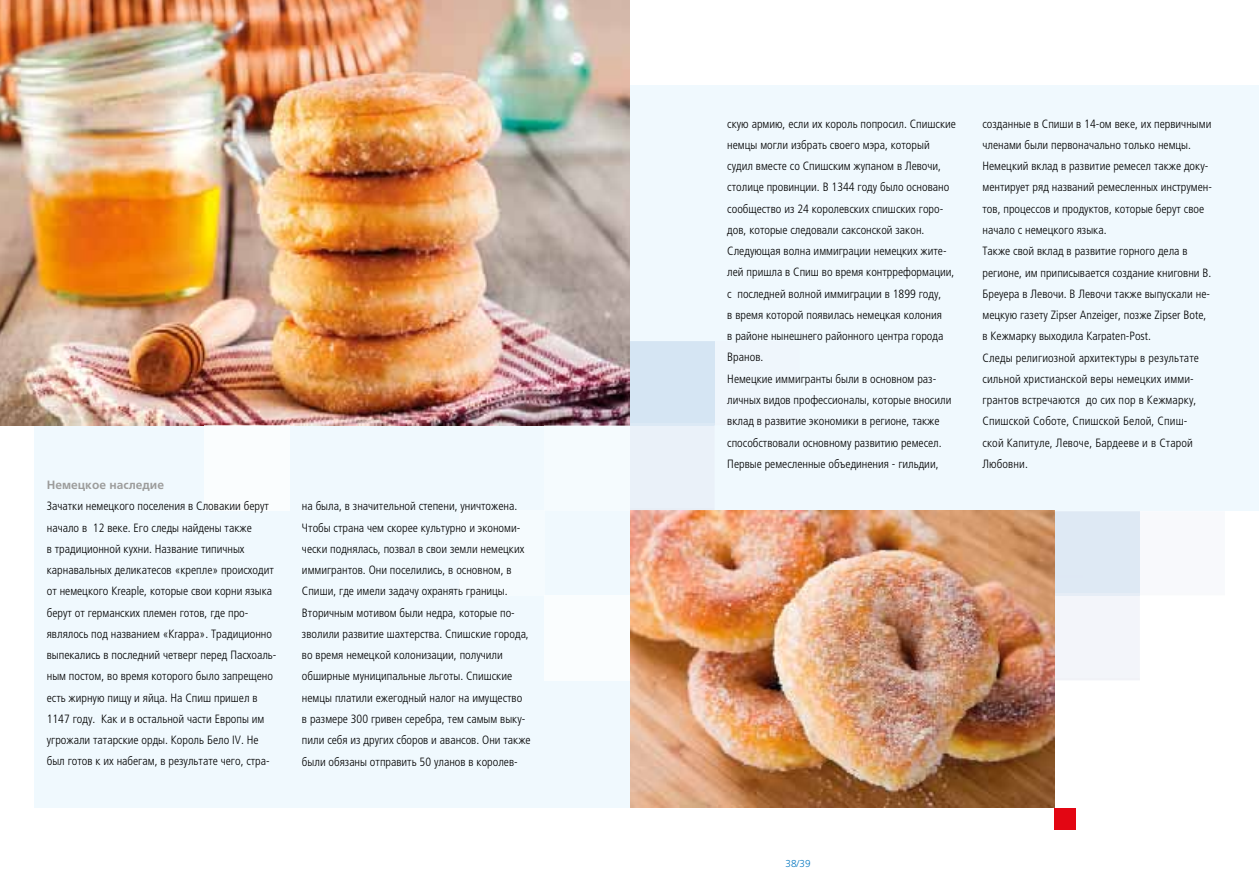
<style>
.page{position:relative;width:1259px;height:893px;background:#fff}
.page>*{position:absolute;margin:0;border:0;box-sizing:border-box;transform-origin:0 0}
.t1{font:300 condensed 12px/21.3px "Frutiger LTCYR";color:#000}
.t2{font:700 12px "Frutiger LTCYR";color:#9d9d9c}
.t3{font:300 10.5px "Frutiger Next LTCE";color:#0075bf}
</style>
<div class="page">
<div style="left:629px;top:85px;width:630px;height:425px;background:#f0f9fe"></div>
<img style="left:629px;top:510px;width:425px;height:298px">
<img style="left:629px;top:341px;width:86px;height:169px">
<div style="left:1054px;top:808px;width:22px;height:21px;background:#e30613"></div>
<div style="left:34px;top:425px;width:595px;height:383px;background:#f0f9fe"></div>
<img style="left:0;top:0;width:629px;height:425px">
<div style="left:544px;top:425px;width:85px;height:85px;background:#f5fbfe"></div>
<div style="left:459px;top:510px;width:85px;height:85px;background:#f5fbfe"></div>
<div style="left:204px;top:425px;width:85px;height:85px;background:#fff"></div>
<div style="left:544px;top:595px;width:85px;height:85px;background:#fff"></div>
<p class="t2" style="left:47px;top:478px;width:119px">Немецкое наследие</p>
<p class="t1" style="left:47px;top:496px;width:231px">Зачатки немецкого поселения в Словакии берут начало в 12 веке. Его следы найдены также<br>в традиционной кухни. Название типичных карнавальных деликатесов «крепле» происходит от немецкого Kreaple, которые свои корни языка берут от германских племен готов, где про&shy;являлось под названием «Krappа». Традиционно выпекались в последний четверг перед Пасхоаль&shy;ным постом, во время которого было запрещено есть жирную пищу и яйца. На Спиш пришел в 1147 году. Как и в остальной части Европы им угрожали татарские орды. Король Бело IV. Не был готов к их набегам, в результате чего, стра-</p>
<p class="t1" style="left:302px;top:496px;width:230px">на была, в значительной степени, уничтожена.<br>Чтобы страна чем скорее культурно и экономи&shy;чески поднялась, позвал в свои земли немецких иммигрантов. Они поселились, в основном, в Спиши, где имели задачу охранять границы.<br>Вторичным мотивом были недра, которые по&shy;зволили развитие шахтерства. Спишские города, во время немецкой колонизации, получили обширные муниципальные льготы. Спишские немцы платили ежегодный налог на имущество<br>в размере 300 гривен серебра, тем самым выку&shy;пили себя из других сборов и авансов. Они также были обязаны отправить 50 уланов в королев-</p>
<p class="t1" style="left:727px;top:113px;width:230px">скую армию, если их король попросил. Спишские немцы могли избрать своего мэра, который судил вместе со Спишским жупаном в Левочи, столице провинции. В 1344 году было основано сообщество из 24 королевских спишских горо&shy;дов, которые следовали саксонской закон.<br>Следующая волна иммиграции немецких жите&shy;лей пришла в Спиш во время контрреформации, с последней волной иммиграции в 1899 году,<br>в время которой появилась немецкая колония<br>в районе нынешнего районного центра города Вранов.<br>Немецкие иммигранты были в основном раз&shy;личных видов профессионалы, которые вносили вклад в развитие экономики в регионе, также способствовали основному развитию ремесел.<br>Первые ремесленные объединения - гильдии,</p>
<p class="t1" style="left:982px;top:113px;width:231px">созданные в Спиши в 14-ом веке, их первичными членами были первоначально только немцы.<br>Немецкий вклад в развитие ремесел также доку&shy;ментирует ряд названий ремесленных инструмен&shy;тов, процессов и продуктов, которые берут свое начало с немецкого языка.<br>Также свой вклад в развитие горного дела в регионе, им приписывается создание книговни В.<br>Бреуера в Левочи. В Левочи также выпускали не&shy;мецкую газету Zipser Anzeiger, позже Zipser Bote, в Кежмарку выходила Karpaten-Post.<br>Следы религиозной архитектуры в результате сильной христианской веры немецких имми&shy;грантов встречаются до сих пор в Кежмарку, Спишской Соботе, Спишской Белой, Спиш-<br>ской Капитуле, Левоче, Бардееве и в Старой Любовни.</p>
<p class="t3" style="left:785px;top:857px;width:27px">38/39</p>
</div>
